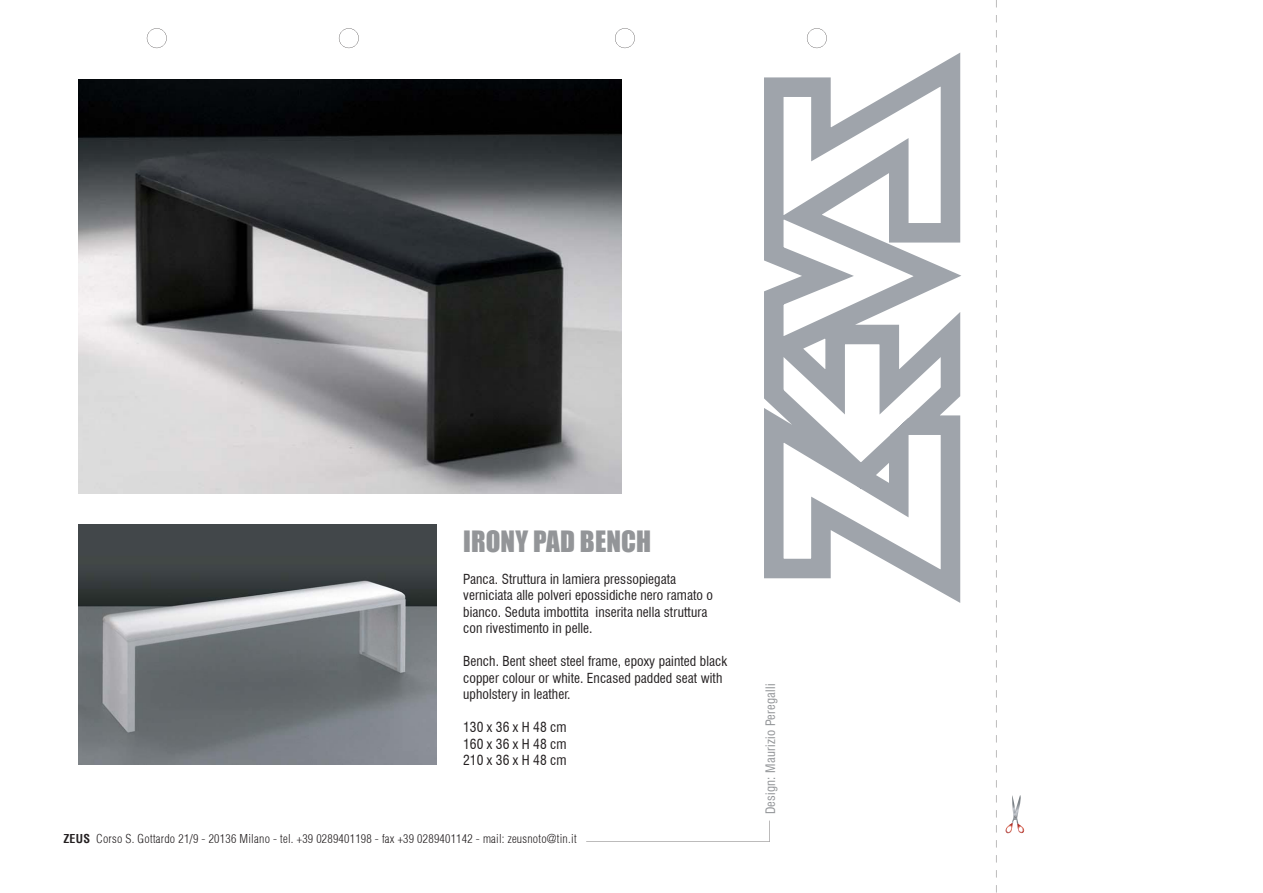
<style>
.page{position:relative;width:1263px;height:893px;background:#fff}
.page>*{position:absolute;margin:0;border:0;box-sizing:border-box;transform-origin:0 0}
.t1{font:27px "Impact";letter-spacing:.005em;color:#939598}
.t2{font:condensed 13.5px/16.5px "Swiss 721 BT";letter-spacing:.005em;color:#231f20}
.t3{font:condensed 12.75px "Swiss 721 BT";letter-spacing:.02em;color:#939598}
.t4{font:300 condensed 12px "Helvetica";letter-spacing:.02em;color:#231f20}
.s1{font-weight:700}
</style>
<div class="page">
<svg style="left:615px;top:28px;width:20px;height:20px"></svg>
<svg style="left:339px;top:28px;width:20px;height:20px"></svg>
<svg style="left:147px;top:28px;width:20px;height:20px"></svg>
<svg style="left:807px;top:28px;width:20px;height:20px"></svg>
<svg style="left:1005px;top:795px;width:20px;height:39px"></svg>
<svg style="left:586px;top:820px;width:184px;height:22px"></svg>
<svg style="left:764px;top:53px;width:197px;height:550px"></svg>
<img style="left:78px;top:80px;width:544px;height:413px">
<img style="left:78px;top:524px;width:358px;height:240px">
<h1 class="t1" style="left:463px;top:520px;width:190px">IRONY PAD BENCH</h1>
<p class="t2" style="left:463px;top:571px;width:251px">Panca. Struttura in lamiera pressopiegata verniciata alle polveri epossidiche nero ramato o bianco. Seduta imbottita inserita nella struttura con rivestimento in pelle.</p>
<p class="t2" style="left:463px;top:653px;width:265px">Bench. Bent sheet steel frame, epoxy painted black copper colour or white. Encased padded seat with upholstery in leather.</p>
<p class="t2" style="left:463px;top:719px;width:105px;text-align:justify">130 x 36 x H 48 cm 160 x 36 x H 48 cm 210 x 36 x H 48 cm</p>
<p class="t4" style="left:63px;top:831px;width:515px"><span class="s1">ZEUS</span> Corso S. Gottardo 21/9 - 20136 Milano - tel. +39 0289401198 - fax +39 0289401142 - mail: zeusnoto@tin.it</p>
<p class="t3" style="left:763px;top:814px;width:132px;rotate:-90deg">Design: Maurizio Peregalli</p>
</div>
